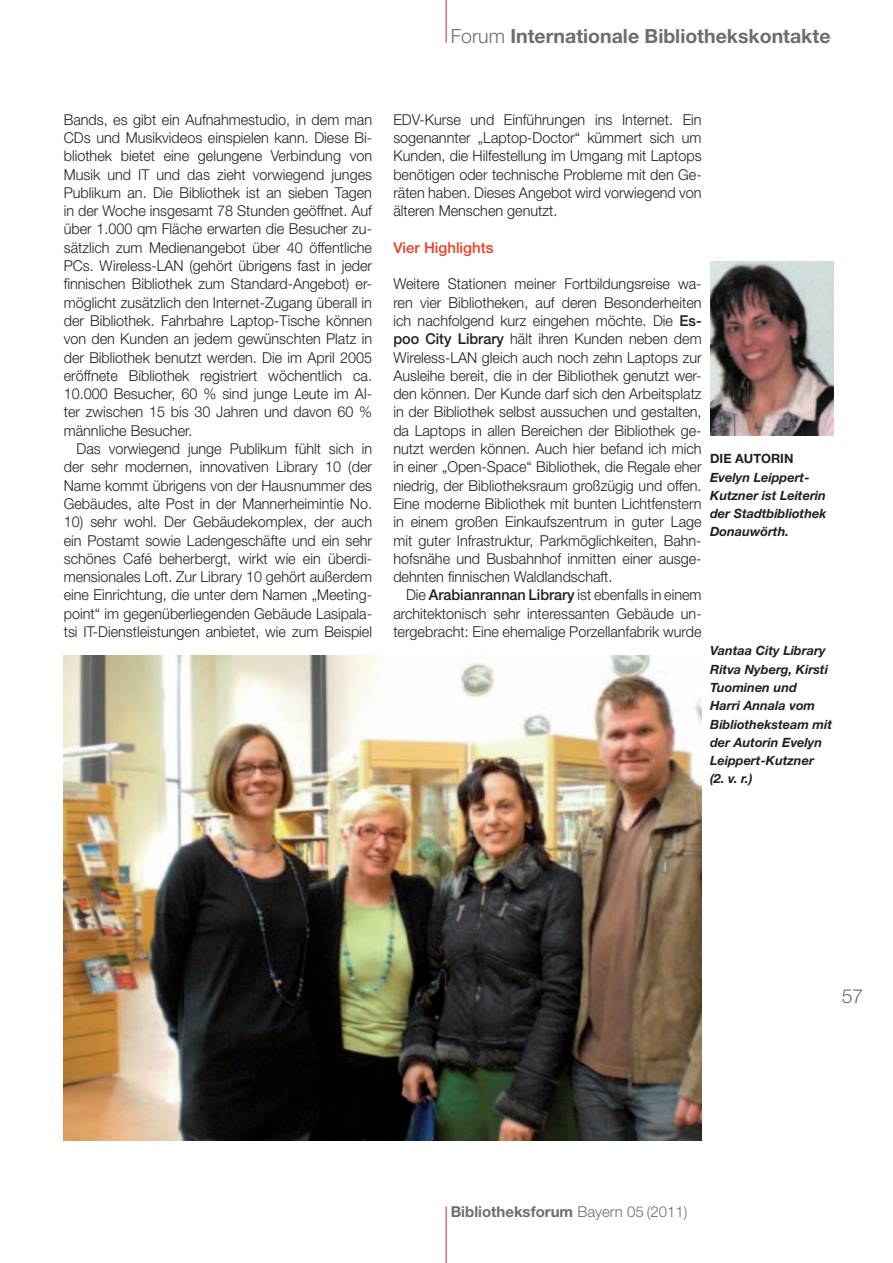
<style>
.page{position:relative;width:893px;height:1263px;background:#fff}
.page>*{position:absolute;margin:0;border:0;box-sizing:border-box;transform-origin:0 0}
.t1{font:700 19.5px "Helvetica Neue";color:#6c6d70}
.t2{font:300 19.5px "Helvetica Neue";color:#6c6d70}
.t3{font:300 15px/18.3px "Helvetica Neue";color:#231f20;text-align:justify;scale:.96 1}
.t4{font:700 15px "Helvetica Neue";color:#6c6d70}
.t5{font:500 15px "Helvetica Neue";color:#ef3e22}
.t6{font:italic 700 12.75px/18.3px "Helvetica Neue";color:#231f20}
.t7{font:700 12.75px "Helvetica Neue";color:#231f20}
.s1{font-weight:300}
.s2{font-weight:500}
</style>
<div class="page">
<hr style="left:446px;top:1206px;width:1px;height:57px;background:#d1232a">
<img style="left:710px;top:262px;width:123px;height:174px">
<img style="left:64px;top:655px;width:638px;height:485px">
<hr style="left:446px;top:0;width:1px;height:43px;background:#d1232a">
<h1 class="t1" style="left:451px;top:24px;width:381px"><span class="s1">Forum</span> Internationale Bibliothekskontakte</h1>
<p class="t3" style="left:64px;top:110px;width:323px">Bands, es gibt ein Aufnahmestudio, in dem man CDs und Musikvideos einspielen kann. Diese Bi&shy;bliothek bietet eine gelungene Verbindung von Musik und IT und das zieht vorwiegend junges Publikum an. Die Bibliothek ist an sieben Tagen in der Woche insgesamt 78 Stunden geöffnet. Auf über 1.000 qm Fläche erwarten die Besucher zu&shy;sätzlich zum Medienangebot über 40 öffentliche PCs. Wireless-LAN (gehört übrigens fast in jeder finnischen Bibliothek zum Standard-Angebot) er&shy;möglicht zusätzlich den Internet-Zugang überall in der Bibliothek. Fahrbahre Laptop-Tische können von den Kunden an jedem gewünschten Platz in der Bibliothek benutzt werden. Die im April 2005 eröffnete Bibliothek registriert wöchentlich ca.<br>10.000 Besucher, 60 % sind junge Leute im Al&shy;ter zwischen 15 bis 30 Jahren und davon 60 % männliche Besucher.</p>
<p class="t3" style="left:64px;top:439px;width:323px;text-indent:13px">Das vorwiegend junge Publikum fühlt sich in der sehr modernen, innovativen Library 10 (der Name kommt übrigens von der Hausnummer des Gebäudes, alte Post in der Mannerheimintie No.</p>
<p class="t3" style="left:64px;top:512px;width:323px">10) sehr wohl. Der Gebäudekomplex, der auch ein Postamt sowie Ladengeschäfte und ein sehr schönes Café beherbergt, wirkt wie ein überdi&shy;mensionales Loft. Zur Library 10 gehört außerdem eine Einrichtung, die unter dem Namen „Meeting&shy;point“ im gegenüberliegenden Gebäude Lasipala&shy;tsi IT-Dienstleistungen anbietet, wie zum Beispiel</p>
<p class="t3" style="left:393px;top:110px;width:323px">EDV-Kurse und Einführungen ins Internet. Ein sogenannter „Laptop-Doctor“ kümmert sich um Kunden, die Hilfestellung im Umgang mit Laptops benötigen oder technische Probleme mit den Ge&shy;räten haben. Dieses Angebot wird vorwiegend von älteren Menschen genutzt.</p>
<p class="t5" style="left:393px;top:238px;width:102px">Vier Highlights</p>
<p class="t3" style="left:393px;top:274px;width:323px">Weitere Stationen meiner Fortbildungsreise wa&shy;ren vier Bibliotheken, auf deren Besonderheiten ich nachfolgend kurz eingehen möchte. Die <span class="s2">Es&shy;poo City Library</span> hält ihren Kunden neben dem Wireless-LAN gleich auch noch zehn Laptops zur Ausleihe bereit, die in der Bibliothek genutzt wer&shy;den können. Der Kunde darf sich den Arbeitsplatz in der Bibliothek selbst aussuchen und gestalten, da Laptops in allen Bereichen der Bibliothek ge&shy;nutzt werden können. Auch hier befand ich mich in einer „Open-Space“ Bibliothek, die Regale eher niedrig, der Bibliotheksraum großzügig und offen.<br>Eine moderne Bibliothek mit bunten Lichtfenstern in einem großen Einkaufszentrum in guter Lage mit guter Infrastruktur, Parkmöglichkeiten, Bahn&shy;hofsnähe und Busbahnhof inmitten einer ausge&shy;dehnten finnischen Waldlandschaft.</p>
<p class="t3" style="left:393px;top:586px;width:323px;text-indent:13px">Die <span class="s2">Arabianrannan Library</span> ist ebenfalls in einem architektonisch sehr interessanten Gebäude un&shy;tergebracht: Eine ehemalige Porzellanfabrik wurde</p>
<p class="t7" style="left:710px;top:451px;width:85px">Die Autorin</p>
<p class="t6" style="left:710px;top:467px;width:118px">Evelyn Leippert-<br>Kutzner ist Leiterin der Stadtbibliothek<br>Donauwörth.</p>
<p class="t6" style="left:710px;top:641px;width:124px">Vantaa City Library<br>Ritva Nyberg, Kirsti<br>Tuominen und<br>Harri Annala vom<br>Bibliotheksteam mit der Autorin Evelyn<br>Leippert-Kutzner<br>(2. v. r.)</p>
<p class="t4" style="left:451px;top:1202px;width:238px">Bibliotheksforum <span class="s1">Bayern 05 (2011)</span></p>
<h1 class="t2" style="left:842px;top:984px;width:23px">57</h1>
</div>
